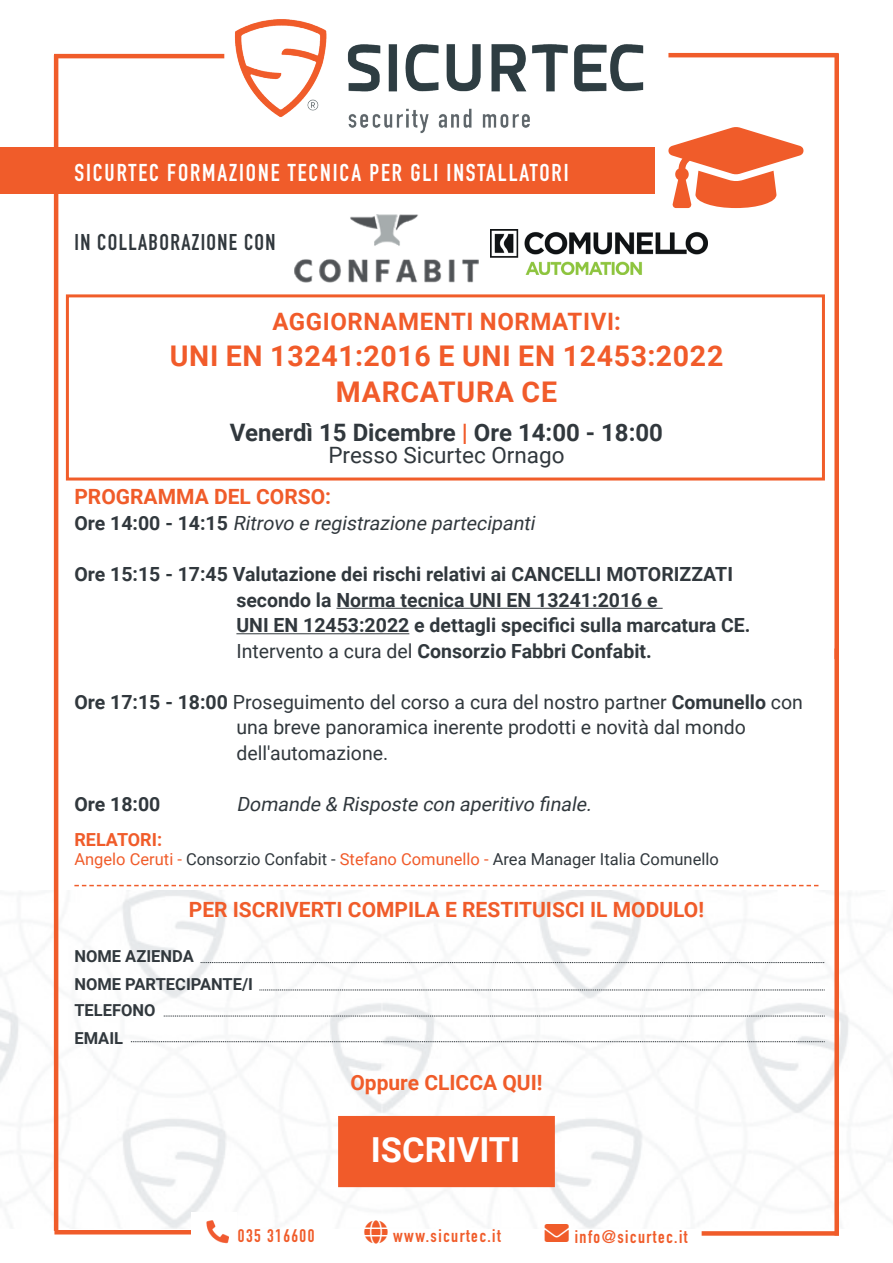
<style>
.page{position:relative;width:893px;height:1263px;background:#fff}
.page>*{position:absolute;margin:0;border:0;box-sizing:border-box;transform-origin:0 0}
.t1{font:700 34.5px "Roboto";color:#fff}
.t2{font:700 33px "Roboto";color:#fff}
.t3{font:700 28.5px/36px "Roboto";letter-spacing:.025em;color:#f15b2a;text-align:center}
.t4{font:700 24px "DIN Condensed";letter-spacing:.08em;color:#fff}
.t5{font:700 24px "Roboto";color:#31383d}
.t6{font:700 24px "Roboto";letter-spacing:.025em;color:#f15b2a}
.t7{font:22.5px "Roboto";color:#31383d}
.t8{font:700 22.5px "DIN Condensed";letter-spacing:.06em;color:#31383d}
.t9{font:700 21px "Roboto";color:#f05c2a}
.t10{font:700 19.5px/25.5px "Roboto";color:#31383d}
.t11{font:19.5px/25.5px "Roboto";color:#31383d}
.t12{font:italic 19.5px "Roboto";color:#31383d}
.t13{font:700 18px "DIN Condensed";letter-spacing:.08em;color:#f05c2a}
.t14{font:700 18px "Roboto";color:#f05c2a}
.t15{font:16.5px "Roboto";color:#31383d}
.t16{font:700 16.5px/27.2px "Roboto";color:#31383d}
.s1{color:#f15b2a}
.s2{font-weight:700;font-style:normal}
.s3{font-weight:400}
.s4{font-weight:700}
.s5{color:#f05c2a}
</style>
<div class="page">
<img style="left:0;top:891px;width:885px;height:338px">
<div style="left:0;top:147px;width:655px;height:47px;background:#f05c2a"></div>
<hr style="left:54px;top:54px;width:170px;height:4px;background:#f05c2a">
<hr style="left:54px;top:55px;width:4px;height:1176px;background:#f05c2a">
<div style="left:834px;top:54px;width:5px;height:605px;background:#f05c2a"></div>
<img style="left:214px;top:19px;width:457px;height:115px">
<hr style="left:668px;top:53px;width:171px;height:4px;background:#f05c2a">
<svg style="left:201px;top:962px;width:624px;height:1px"></svg>
<svg style="left:259px;top:990px;width:566px;height:1px"></svg>
<svg style="left:164px;top:1016px;width:661px;height:1px"></svg>
<svg style="left:131px;top:1041px;width:694px;height:1px"></svg>
<div style="left:66px;top:294px;width:759px;height:186px;border:3px solid #f15d2a"></div>
<svg style="left:74px;top:885px;width:745px;height:1px"></svg>
<div style="left:834px;top:648px;width:5px;height:587px;background:#f05c2a"></div>
<hr style="left:54px;top:1230px;width:147px;height:4px;background:#f05c2a">
<div style="left:702px;top:1231px;width:137px;height:5px;background:#f05c2a"></div>
<hr style="left:336px;top:608px;width:327px;height:1px;background:#31383d">
<hr style="left:236px;top:633px;width:173px;height:1px;background:#31383d">
<img style="left:295px;top:214px;width:183px;height:68px">
<div style="left:338px;top:1116px;width:217px;height:71px;background:#f15b2a"></div>
<img style="left:192px;top:1212px;width:45px;height:32px">
<img style="left:491px;top:229px;width:216px;height:45px">
<svg style="left:364px;top:1220px;width:24px;height:9px"></svg>
<p class="t4" style="left:74px;top:156px;width:496px">SICURTEC FORMAZIONE TECNICA PER GLI INSTALLATORI</p>
<p class="t8" style="left:74px;top:227px;width:203px">IN COLLABORAZIONE CON</p>
<p class="t6" style="left:272px;top:305px;width:350px">AGGIORNAMENTI NORMATIVI:</p>
<h3 class="t3" style="left:170px;top:337px;width:555px">UNI EN 13241:2016 E UNI EN 12453:2022<br>MARCATURA CE</h3>
<p class="t5" style="left:230px;top:415px;width:435px">Venerdì 15 Dicembre <span class="s1">|</span> Ore 14:00 - 18:00</p>
<p class="t7" style="left:328px;top:439px;width:238px">Presso Sicurtec Ornago</p>
<p class="t9" style="left:74px;top:482px;width:258px">PROGRAMMA DEL CORSO:</p>
<p class="t12" style="left:74px;top:510px;width:466px"><span class="s2">O r e 1 4 : 0 0 - 1 4 : 1 5</span> Ritrovo e registrazione partecipanti</p>
<p class="t10" style="left:236px;top:561px;width:516px;text-indent:-162px">Ore 15:15 - 17:45 Valutazione dei rischi relativi ai CANCELLI MOTORIZZATI secondo la Norma tecnica UNI EN 13241:2016 e<br>UNI EN 12453:2022 e dettagli specifici sulla marcatura CE.<br><span class="s3">Intervento a cura del</span> Consorzio Fabbri Confabit.</p>
<p class="t11" style="left:236px;top:688px;width:568px;text-indent:-162px"><span class="s4">Ore 17:15 - 18:00</span> Proseguimento del corso a cura del nostro partner <span class="s4">Comunello</span> con una breve panoramica inerente prodotti e novità dal mondo dell'automazione.</p>
<p class="t10" style="left:74px;top:790px;width:88px">Ore 18:00</p>
<p class="t12" style="left:236px;top:790px;width:361px">Domande &amp; Risposte con aperitivo finale.</p>
<p class="t14" style="left:74px;top:826px;width:89px">RELATORI:</p>
<p class="t15" style="left:74px;top:848px;width:646px"><span class="s5">Angelo Ceruti -</span> Consorzio Confabit - <span class="s1">Stefano Comunello -</span> Area Manager Italia Comunello</p>
<p class="t9" style="left:189px;top:895px;width:517px">PER ISCRIVERTI COMPILA E RESTITUISCI IL MODULO!</p>
<p class="t16" style="left:74px;top:942px;width:180px">NOME AZIENDA<br>NOME PARTECIPANTE/I<br>TELEFONO<br>EMAIL</p>
<p class="t9" style="left:350px;top:1068px;width:194px">Oppure CLICCA QUI!</p>
<h2 class="t2" style="left:373px;top:1106px;width:144px">ISCRIVITI</h2>
<h1 class="t1" style="left:371px;top:1125px;width:151px">ISCRIVITI</h1>
<p class="t13" style="left:238px;top:1223px;width:78px">035 316600</p>
<p class="t13" style="left:393px;top:1223px;width:109px">www.sicurtec.it</p>
<p class="t13" style="left:545px;top:1224px;width:144px">→ info@sicurtec.it</p>
</div>
